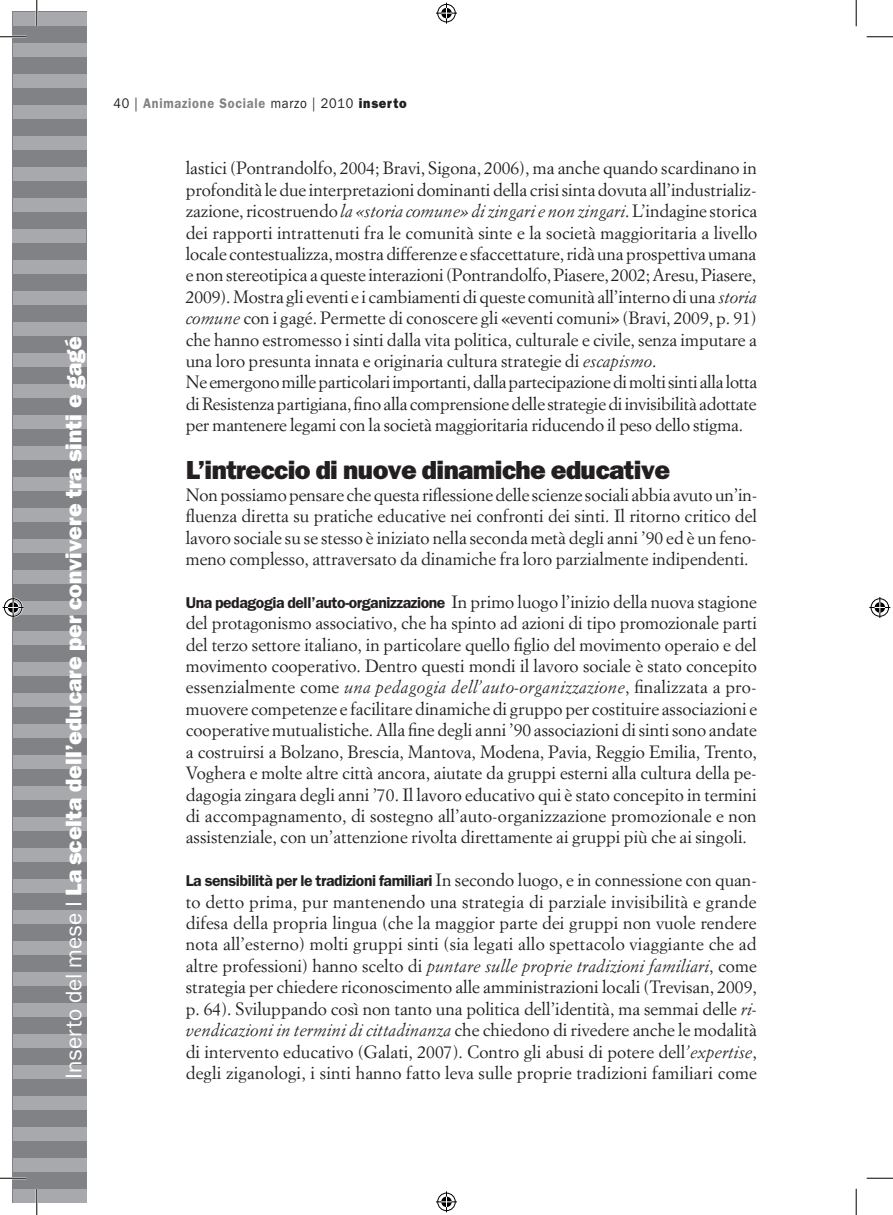
<style>
.page{position:relative;width:893px;height:1215px;background:#fff}
.page>*{position:absolute;margin:0;border:0;box-sizing:border-box;transform-origin:0 0}
.t1{font:26.25px "ITC Franklin Gothic Std Hvy";letter-spacing:-.025em;color:#231f20}
.t2{font:22.75px "ITC Franklin Gothic Std Hvy";color:#fff}
.t3{font:17.5px/21.3px "Simoncini Garamond Std";letter-spacing:-.005em;color:#231f20;text-align:justify}
.t4{font:600 15.75px "ITC Franklin Gothic Std";letter-spacing:-.025em;color:#231f20}
.t5{font:600 14px "ITC Franklin Gothic Std";letter-spacing:.06em;color:#808285;scale:.9 1}
.s1{font-family:"ITC Franklin Gothic Std"}
.s2{font-weight:400;color:#231f20}
.s3{font-family:"ITC Franklin Gothic Std Hvy";font-weight:400;color:#231f20}
.s4{font-style:italic}
.s5{font-family:"ITC Franklin Gothic Std";font-weight:600;font-size:15.75px}
.s6{font-family:"Simoncini Garamond Std";font-weight:400;font-size:17.5px}
</style>
<div class="page">
<div style="left:12px;top:12px;width:74px;height:1190px;background:#808285"></div>
<div style="left:13px;top:12px;width:73px;height:14px;background:#a8a9ad"></div>
<div style="left:13px;top:43px;width:73px;height:14px;background:#a8a9ad"></div>
<div style="left:13px;top:74px;width:73px;height:14px;background:#a8a9ad"></div>
<div style="left:13px;top:105px;width:73px;height:14px;background:#a8a9ad"></div>
<div style="left:13px;top:476px;width:73px;height:14px;background:#a8a9ad"></div>
<div style="left:13px;top:817px;width:73px;height:14px;background:#a8a9ad"></div>
<div style="left:13px;top:136px;width:73px;height:14px;background:#a8a9ad"></div>
<div style="left:13px;top:507px;width:73px;height:14px;background:#a8a9ad"></div>
<div style="left:13px;top:848px;width:73px;height:14px;background:#a8a9ad"></div>
<div style="left:13px;top:167px;width:73px;height:14px;background:#a8a9ad"></div>
<div style="left:13px;top:538px;width:73px;height:14px;background:#a8a9ad"></div>
<div style="left:13px;top:879px;width:73px;height:14px;background:#a8a9ad"></div>
<div style="left:13px;top:198px;width:73px;height:13px;background:#a8a9ad"></div>
<div style="left:12px;top:229px;width:73px;height:13px;background:#a8a9ad"></div>
<div style="left:13px;top:569px;width:73px;height:14px;background:#a8a9ad"></div>
<div style="left:13px;top:910px;width:73px;height:14px;background:#a8a9ad"></div>
<div style="left:13px;top:260px;width:73px;height:13px;background:#a8a9ad"></div>
<div style="left:13px;top:600px;width:73px;height:14px;background:#a8a9ad"></div>
<div style="left:13px;top:941px;width:73px;height:14px;background:#a8a9ad"></div>
<div style="left:13px;top:291px;width:73px;height:13px;background:#a8a9ad"></div>
<div style="left:13px;top:631px;width:73px;height:14px;background:#a8a9ad"></div>
<div style="left:13px;top:972px;width:73px;height:14px;background:#a8a9ad"></div>
<div style="left:13px;top:322px;width:73px;height:13px;background:#a8a9ad"></div>
<div style="left:13px;top:662px;width:73px;height:14px;background:#a8a9ad"></div>
<div style="left:13px;top:1003px;width:73px;height:14px;background:#a8a9ad"></div>
<div style="left:13px;top:353px;width:73px;height:13px;background:#a8a9ad"></div>
<div style="left:13px;top:693px;width:73px;height:14px;background:#a8a9ad"></div>
<div style="left:13px;top:1034px;width:73px;height:14px;background:#a8a9ad"></div>
<div style="left:13px;top:384px;width:73px;height:13px;background:#a8a9ad"></div>
<div style="left:13px;top:724px;width:73px;height:14px;background:#a8a9ad"></div>
<div style="left:13px;top:1065px;width:73px;height:14px;background:#a8a9ad"></div>
<div style="left:13px;top:415px;width:73px;height:13px;background:#a8a9ad"></div>
<div style="left:13px;top:755px;width:73px;height:14px;background:#a8a9ad"></div>
<div style="left:13px;top:1096px;width:73px;height:14px;background:#a8a9ad"></div>
<div style="left:13px;top:1158px;width:73px;height:14px;background:#a8a9ad"></div>
<div style="left:13px;top:446px;width:73px;height:13px;background:#a8a9ad"></div>
<div style="left:13px;top:786px;width:73px;height:14px;background:#a8a9ad"></div>
<div style="left:13px;top:1127px;width:73px;height:14px;background:#a8a9ad"></div>
<div style="left:13px;top:1189px;width:73px;height:13px;background:#a8a9ad"></div>
<hr style="left:0;top:36px;width:26px;height:2px;background:#fff">
<hr style="left:0;top:1177px;width:26px;height:2px;background:#fff">
<hr style="left:36px;top:0;width:2px;height:26px;background:#fff">
<hr style="left:36px;top:1188px;width:2px;height:26px;background:#fff">
<svg style="left:0;top:36px;width:26px;height:1px"></svg>
<svg style="left:866px;top:36px;width:26px;height:1px"></svg>
<svg style="left:0;top:1177px;width:26px;height:1px"></svg>
<svg style="left:866px;top:1177px;width:26px;height:1px"></svg>
<svg style="left:36px;top:0;width:1px;height:26px"></svg>
<svg style="left:36px;top:1188px;width:1px;height:26px"></svg>
<svg style="left:855px;top:0;width:1px;height:26px"></svg>
<svg style="left:855px;top:1188px;width:1px;height:26px"></svg>
<svg style="left:436px;top:3px;width:21px;height:21px"></svg>
<svg style="left:436px;top:1191px;width:21px;height:21px"></svg>
<svg style="left:3px;top:597px;width:21px;height:21px"></svg>
<svg style="left:869px;top:597px;width:20px;height:21px"></svg>
<h2 class="t2" style="left:60px;top:1078px;width:744px;rotate:-90deg"><span class="s1">Inserto del mese I</span> La scelta dell’educare per convivere tra sinti e gagé</h2>
<p class="t5" style="left:113px;top:94px;width:327px"><span class="s2">40 |</span> Animazione Sociale <span class="s2">marzo | 2010</span> <span class="s3">inserto</span></p>
<p class="t3" style="left:186px;top:157px;width:573px;text-align:left">lastici (Pontrandolfo, 2004; Bravi, Sigona, 2006), ma anche quando scardinano in profondità le due interpretazioni dominanti della crisi sinta dovuta all’industrializ&shy;zazione, ricostruendo <span class="s4">la «storia comune» di zingari e non zingari</span>. L’indagine storica dei rapporti intrattenuti fra le comunità sinte e la società maggioritaria a livello locale contestualizza, mostra differenze e sfaccettature, ridà una prospettiva umana e non stereotipica a queste interazioni (Pontrandolfo, Piasere, 2002; Aresu, Piasere, 2009). Mostra gli eventi e i cambiamenti di queste comunità all’interno di una <span class="s4">storia comune</span> con i gagé. Permette di conoscere gli «eventi comuni» (Bravi, 2009, p. 91) che hanno estromesso i sinti dalla vita politica, culturale e civile, senza imputare a una loro presunta innata e originaria cultura strategie di <span class="s4">escapismo</span>.<br>Ne emergono mille particolari importanti, dalla partecipazione di molti sinti alla lotta di Resistenza partigiana, fino alla comprensione delle strategie di invisibilità adottate per mantenere legami con la società maggioritaria riducendo il peso dello stigma.</p>
<h1 class="t1" style="left:186px;top:455px;width:485px">L’intreccio di nuove dinamiche educative</h1>
<p class="t3" style="left:186px;top:483px;width:572px">Non possiamo pensare che questa riflessione delle scienze sociali abbia avuto un’in&shy;fluenza diretta su pratiche educative nei confronti dei sinti. Il ritorno critico del lavoro sociale su se stesso è iniziato nella seconda metà degli anni ’90 ed è un feno&shy;meno complesso, attraversato da dinamiche fra loro parzialmente indipendenti.</p>
<p class="t3" style="left:186px;top:590px;width:572px"><span class="s5">Una pedagogia dell’auto-organizzazione</span> In primo luogo l’inizio della nuova stagione del protagonismo associativo, che ha spinto ad azioni di tipo promozionale parti del terzo settore italiano, in particolare quello figlio del movimento operaio e del movimento cooperativo. Dentro questi mondi il lavoro sociale è stato concepito essenzialmente come <span class="s4">una pedagogia dell’auto-organizzazione</span>, finalizzata a pro&shy;muovere competenze e facilitare dinamiche di gruppo per costituire associazioni e cooperative mutualistiche. Alla fine degli anni ’90 associazioni di sinti sono andate a costruirsi a Bolzano, Brescia, Mantova, Modena, Pavia, Reggio Emilia, Trento, Voghera e molte altre città ancora, aiutate da gruppi esterni alla cultura della pe&shy;dagogia zingara degli anni ’70. Il lavoro educativo qui è stato concepito in termini di accompagnamento, di sostegno all’auto-organizzazione promozionale e non assistenziale, con un’attenzione rivolta direttamente ai gruppi più che ai singoli.</p>
<p class="t4" style="left:186px;top:871px;width:572px">La sensibilità per le tradizioni familiari <span class="s6">In secondo luogo, e in connessione con quan-</span></p>
<p class="t3" style="left:186px;top:890px;width:572px">to detto prima, pur mantenendo una strategia di parziale invisibilità e grande difesa della propria lingua (che la maggior parte dei gruppi non vuole rendere nota all’esterno) molti gruppi sinti (sia legati allo spettacolo viaggiante che ad altre professioni) hanno scelto di <span class="s4">puntare sulle proprie tradizioni familiari</span>, come strategia per chiedere riconoscimento alle amministrazioni locali (Trevisan, 2009, p. 64). Sviluppando così non tanto una politica dell’identità, ma semmai delle <span class="s4">ri&shy;vendicazioni in termini di cittadinanza</span> che chiedono di rivedere anche le modalità di intervento educativo (Galati, 2007). Contro gli abusi di potere dell<span class="s4">’expertise</span>, degli ziganologi, i sinti hanno fatto leva sulle proprie tradizioni familiari come</p>
</div>
